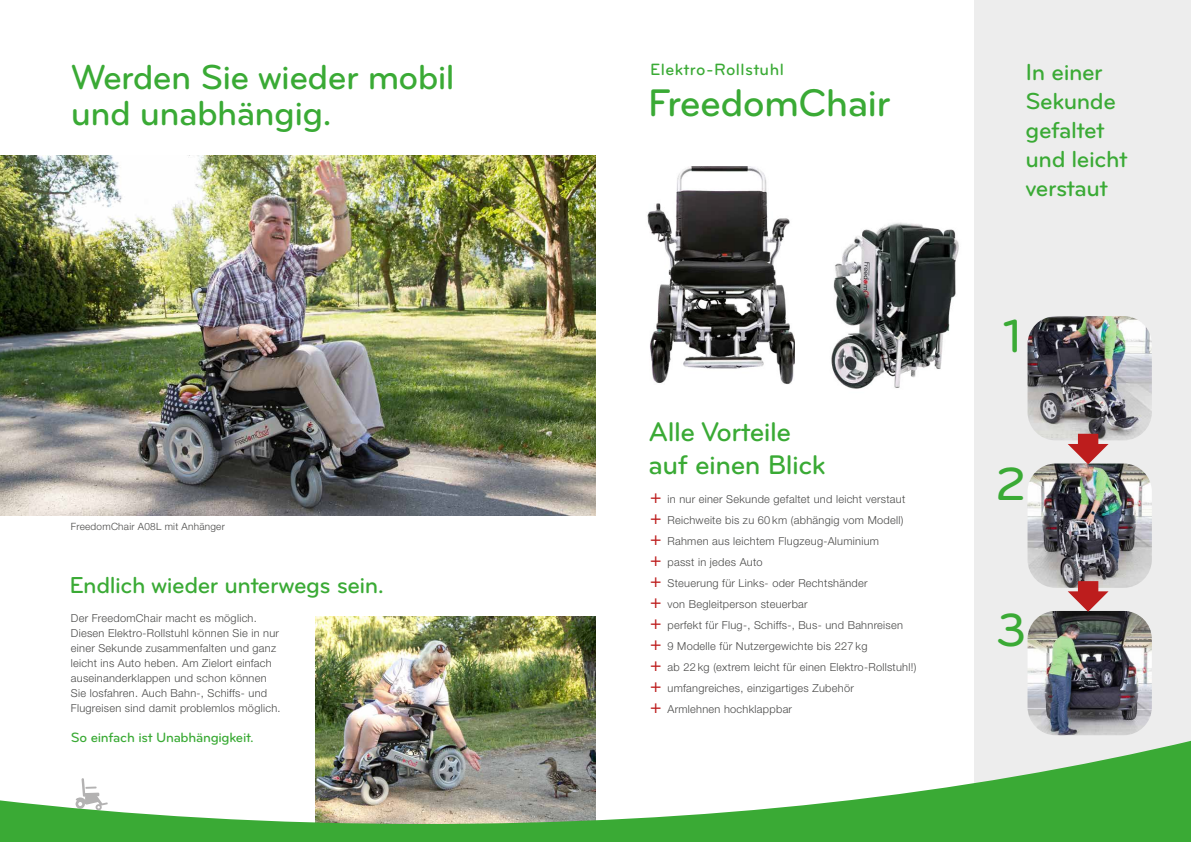
<style>
.page{position:relative;width:1191px;height:842px;background:#fff}
.page>*{position:absolute;margin:0;border:0;box-sizing:border-box;transform-origin:0 0}
.t1{font:500 48.2px "Bryant";color:#3aaa35}
.t2{font:500 40px "Bryant";letter-spacing:-.02em;color:#3aaa35}
.t3{font:500 36px/36px "Bryant";letter-spacing:-.02em;color:#3aaa35}
.t4{font:500 28px/33.6px "Bryant";letter-spacing:-.02em;color:#3aaa35}
.t5{font:500 24px/28.8px "Bryant";letter-spacing:-.02em;color:#3aaa35}
.t6{font:19px/21px "Helvetica Neue LT Std";color:#bd1d1d;text-align:justify}
.t7{font:500 17px "Bryant";letter-spacing:.025em;color:#3aaa35}
.t8{font:500 14px "Bryant";letter-spacing:-.02em;color:#3aaa35}
.t9{font:300 11px/21px "Helvetica Neue LT Std";letter-spacing:.025em;color:#4a4a49}
.t10{font:300 10px "Helvetica Neue LT Std";letter-spacing:.025em;color:#4a4a49}
</style>
<div class="page">
<div style="left:974px;top:0;width:217px;height:842px;background:#ededed"></div>
<img style="left:1027px;top:316px;width:124px;height:124px">
<img style="left:1027px;top:463px;width:124px;height:125px">
<img style="left:1027px;top:611px;width:124px;height:124px">
<svg style="left:1067px;top:434px;width:41px;height:30px"></svg>
<svg style="left:1067px;top:581px;width:41px;height:31px"></svg>
<img style="left:316px;top:617px;width:279px;height:122px">
<img style="left:0;top:156px;width:595px;height:359px">
<img style="left:831px;top:222px;width:128px;height:167px">
<img style="left:647px;top:166px;width:147px;height:218px">
<svg style="left:0;top:739px;width:1191px;height:103px"></svg>
<h3 class="t3" style="left:71px;top:59px;width:385px">Werden Sie wieder mobil und unabhängig.</h3>
<p class="t10" style="left:71px;top:520px;width:155px">FreedomChair A08L mit Anhänger</p>
<h3 class="t5" style="left:69px;top:570px;width:316px">Endlich wieder unterwegs sein.</h3>
<p class="t9" style="left:71px;top:610px;width:211px;line-height:15px">Der FreedomChair macht es möglich.<br>Diesen Elektro-Rollstuhl können Sie in nur einer Sekunde zusammenfalten und ganz leicht ins Auto heben. Am Zielort einfach auseinanderklappen und schon können Sie losfahren. Auch Bahn-, Schiffs- und Flugreisen sind damit problemlos möglich.</p>
<p class="t8" style="left:71px;top:729px;width:184px">So einfach ist Unabhängigkeit.</p>
<h3 class="t7" style="left:650px;top:59px;width:135px">Elektro-Rollstuhl</h3>
<h2 class="t2" style="left:648px;top:78px;width:244px">FreedomChair</h2>
<h3 class="t4" style="left:648px;top:414px;width:179px">Alle Vorteile auf einen Blick</h3>
<h3 class="t6" style="left:650px;top:486px;width:13px">+ + + + + + + + + + +</h3>
<p class="t9" style="left:667px;top:488px;width:250px">in nur einer Sekunde gefaltet und leicht verstaut Reichweite bis zu 60 km (abhängig vom Modell)<br>Rahmen aus leichtem Flugzeug-Aluminium<br>passt in jedes Auto<br>Steuerung für Links- oder Rechtshänder<br>von Begleitperson steuerbar<br>perfekt für Flug-, Schiffs-, Bus- und Bahnreisen<br>9 Modelle für Nutzergewichte bis 227 kg<br>ab 22 kg (extrem leicht für einen Elektro-Rollstuhl!) umfangreiches, einzigartiges Zubehör<br>Armlehnen hochklappbar</p>
<h3 class="t5" style="left:1025px;top:58px;width:103px">In einer<br>Sekunde gefaltet und leicht verstaut</h3>
<h1 class="t1" style="left:1003px;top:307px;width:20px">1</h1>
<h1 class="t1" style="left:995px;top:455px;width:32px">2</h1>
<h1 class="t1" style="left:995px;top:600px;width:32px">3</h1>
</div>
